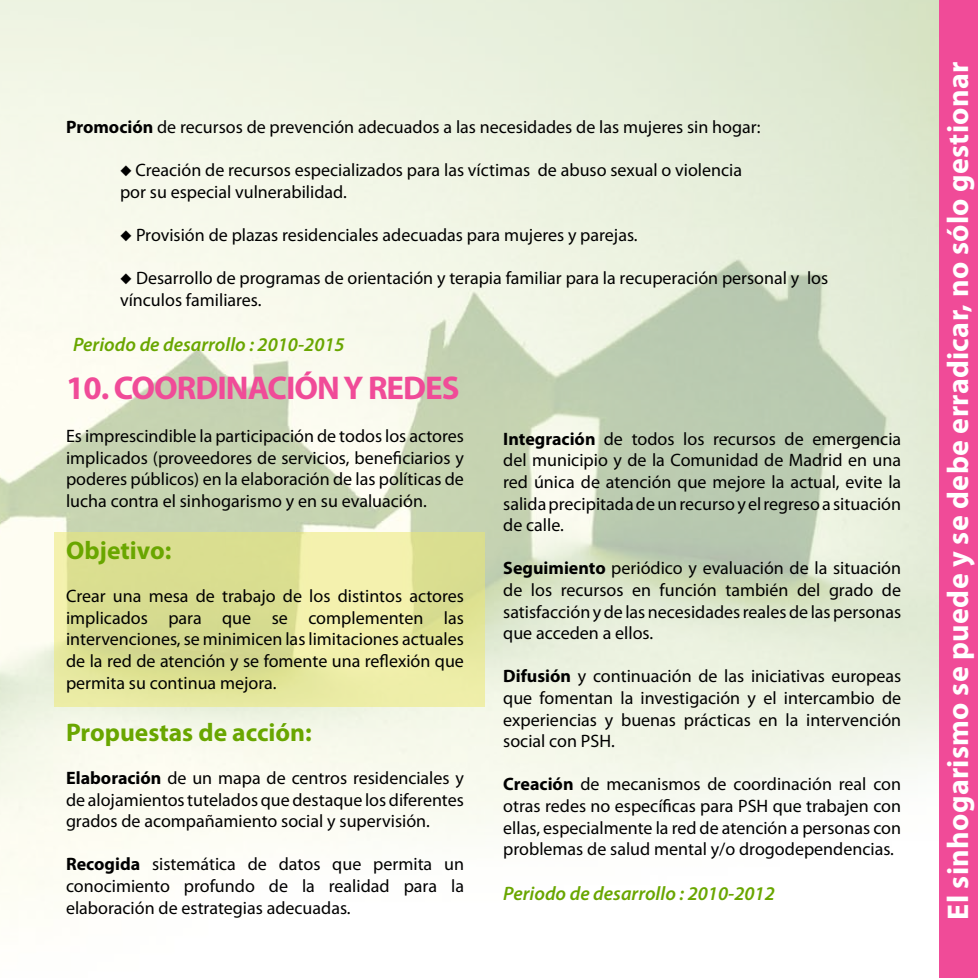
<style>
.page{position:relative;width:978px;height:978px;background:#fff}
.page>*{position:absolute;margin:0;border:0;box-sizing:border-box;transform-origin:0 0}
.t1{font:700 33px "Myriad Pro";letter-spacing:-.03em;color:#f04b98}
.t2{font:700 30px "Myriad Pro";letter-spacing:.01em;color:#fff}
.t3{font:700 25.5px "Myriad Pro";color:#69a600}
.t4{font:italic 600 19.5px "Myriad Pro";color:#69a600}
.t5{font:18px/21.6px "Myriad Pro";color:#000;text-align:justify}
.s1{font-weight:700}
</style>
<div class="page">
<img style="left:0;top:0;width:940px;height:978px">
<div style="left:940px;top:0;width:38px;height:978px;background:#f04b98"></div>
<svg style="left:54px;top:532px;width:431px;height:175px;background:#e2e49a"></svg>
<p class="t5" style="left:66px;top:116px;width:696px"><span class="s1">Promoción</span> de recursos de prevención adecuados a las necesidades de las mujeres sin hogar:</p>
<p class="t5" style="left:120px;top:159px;width:624px">◆ Creación de recursos especializados para las víctimas de abuso sexual o violencia por su especial vulnerabilidad.</p>
<p class="t5" style="left:120px;top:224px;width:519px">◆ Provisión de plazas residenciales adecuadas para mujeres y parejas.</p>
<p class="t5" style="left:120px;top:267px;width:710px">◆ Desarrollo de programas de orientación y terapia familiar para la recuperación personal y los vínculos familiares.</p>
<p class="t4" style="left:73px;top:332px;width:273px">Periodo de desarrollo : 2010-2015</p>
<h1 class="t1" style="left:66px;top:366px;width:395px">10. COORDINACIÓN Y REDES</h1>
<p class="t5" style="left:66px;top:425px;width:399px">Es imprescindible la participación de todos los actores implicados (proveedores de servicios, beneficiarios y poderes públicos) en la elaboración de las políticas de lucha contra el sinhogarismo y en su evaluación.</p>
<h3 class="t3" style="left:66px;top:534px;width:107px">Objetivo:</h3>
<p class="t5" style="left:66px;top:585px;width:399px">Crear una mesa de trabajo de los distintos actores implicados para que se complementen las intervenciones, se minimicen las limitaciones actuales de la red de atención y se fomente una reflexión que permita su continua mejora.</p>
<h3 class="t3" style="left:66px;top:716px;width:247px">Propuestas de acción:</h3>
<p class="t5" style="left:66px;top:767px;width:399px"><span class="s1">Elaboración</span> de un mapa de centros residenciales y de alojamientos tutelados que destaque los diferentes grados de acompañamiento social y supervisión.</p>
<p class="t5" style="left:66px;top:853px;width:399px"><span class="s1">Recogida</span> sistemática de datos que permita un conocimiento profundo de la realidad para la elaboración de estrategias adecuadas.</p>
<p class="t5" style="left:503px;top:428px;width:399px"><span class="s1">Integración</span> de todos los recursos de emergencia del municipio y de la Comunidad de Madrid en una red única de atención que mejore la actual, evite la salida precipitada de un recurso y el regreso a situación de calle.</p>
<p class="t5" style="left:503px;top:557px;width:399px"><span class="s1">Seguimiento</span> periódico y evaluación de la situación de los recursos en función también del grado de satisfacción y de las necesidades reales de las personas que acceden a ellos.</p>
<p class="t5" style="left:503px;top:665px;width:399px"><span class="s1">Difusión</span> y continuación de las iniciativas europeas que fomentan la investigación y el intercambio de experiencias y buenas prácticas en la intervención social con PSH.</p>
<p class="t5" style="left:503px;top:773px;width:399px"><span class="s1">Creación</span> de mecanismos de coordinación real con otras redes no específicas para PSH que trabajen con ellas, especialmente la red de atención a personas con problemas de salud mental y/o drogodependencias.</p>
<p class="t4" style="left:503px;top:881px;width:273px">Periodo de desarrollo : 2010-2012</p>
<h2 class="t2" style="left:938px;top:920px;width:860px;rotate:-90deg">El sinhogarismo se puede y se debe erradicar, no sólo gestionar</h2>
</div>
